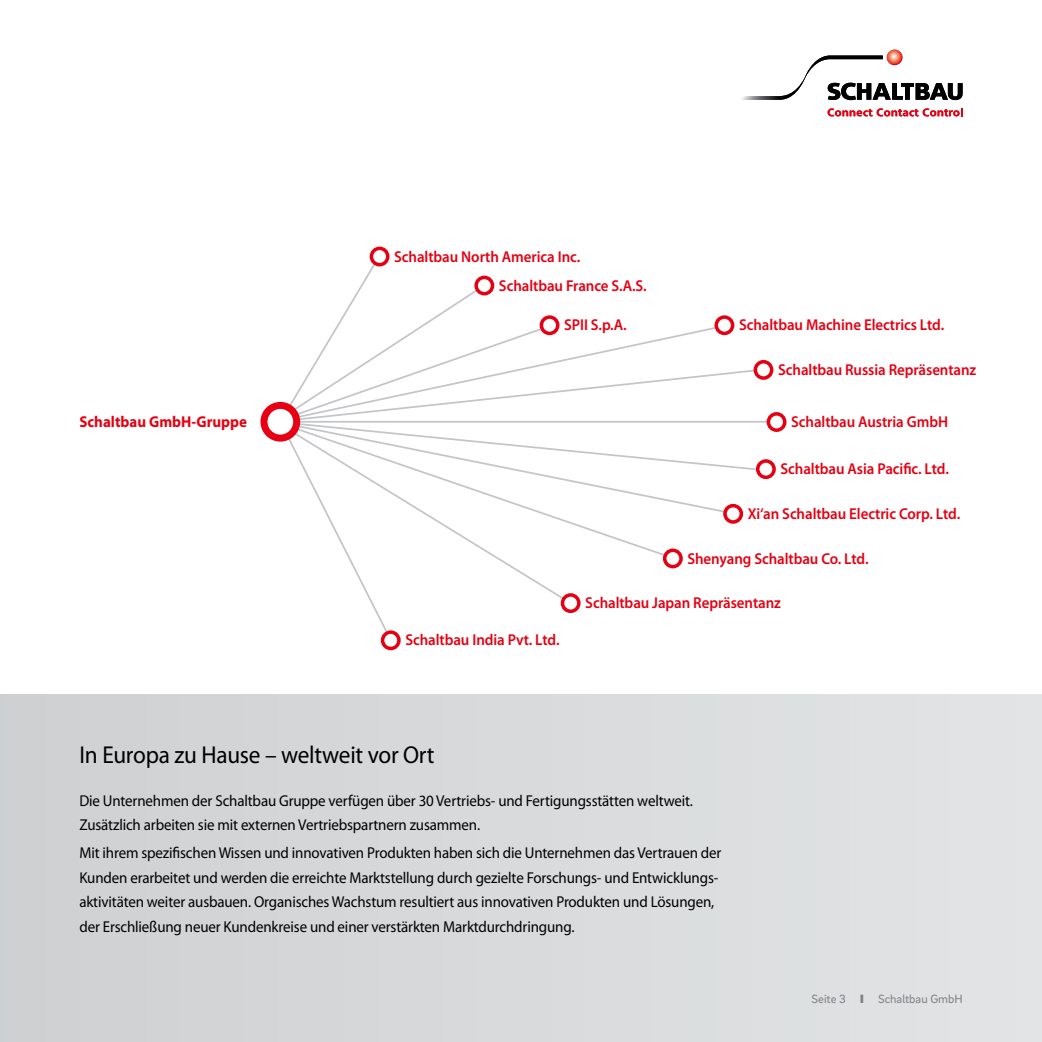
<style>
.page{position:relative;width:1042px;height:1042px;background:#fff}
.page>*{position:absolute;margin:0;border:0;box-sizing:border-box;transform-origin:0 0}
.t1{font:24.5px "Myriad Pro";letter-spacing:-.01em;color:#000;scale:.95 1}
.t2{font:15.75px/24.5px "Myriad Pro";letter-spacing:-.01em;color:#000;scale:.95 1}
.t3{font:600 15.75px "Myriad Pro";letter-spacing:-.005em;color:#e60012;scale:.95 1}
.t4{font:700 15.75px "Myriad Pro";color:#e60012;scale:.95 1}
.t5{font:12.25px "Brix Sans";color:#818084}
</style>
<div class="page">
<svg style="left:887px;top:50px;width:15px;height:15px"></svg>
<svg style="left:741px;top:56px;width:221px;height:44px"></svg>
<svg style="left:827px;top:108px;width:135px;height:8px"></svg>
<div style="left:0;top:694px;width:1042px;height:348px;background:#d8dadc"></div>
<svg style="left:273px;top:254px;width:495px;height:388px"></svg>
<svg style="left:264px;top:405px;width:33px;height:33px"></svg>
<div style="left:260px;top:402px;width:40px;height:39px;border:7px solid #e60012;border-radius:50%"></div>
<div style="left:476px;top:277px;width:16px;height:17px;background:#fff;border-radius:50%"></div>
<div style="left:474px;top:276px;width:20px;height:19px;border:4px solid #e60012;border-radius:50%"></div>
<div style="left:755px;top:362px;width:16px;height:16px;background:#fff;border-radius:50%"></div>
<div style="left:753px;top:360px;width:20px;height:20px;border:4px solid #e60012;border-radius:50%"></div>
<div style="left:665px;top:550px;width:16px;height:16px;background:#fff;border-radius:50%"></div>
<div style="left:663px;top:548px;width:20px;height:20px;border:4px solid #e60012;border-radius:50%"></div>
<div style="left:562px;top:595px;width:17px;height:16px;background:#fff;border-radius:50%"></div>
<div style="left:561px;top:593px;width:19px;height:20px;border:4px solid #e60012;border-radius:50%"></div>
<div style="left:725px;top:506px;width:16px;height:16px;background:#fff;border-radius:50%"></div>
<div style="left:723px;top:504px;width:20px;height:20px;border:4px solid #e60012;border-radius:50%"></div>
<div style="left:766px;top:412px;width:20px;height:20px;border:4px solid #e60012;border-radius:50%"></div>
<div style="left:758px;top:461px;width:16px;height:16px;background:#fff;border-radius:50%"></div>
<div style="left:756px;top:459px;width:20px;height:20px;border:4px solid #e60012;border-radius:50%"></div>
<div style="left:541px;top:317px;width:17px;height:16px;background:#fff;border-radius:50%"></div>
<div style="left:540px;top:315px;width:19px;height:20px;border:4px solid #e60012;border-radius:50%"></div>
<div style="left:382px;top:632px;width:17px;height:16px;background:#fff;border-radius:50%"></div>
<div style="left:381px;top:630px;width:20px;height:20px;border:4px solid #e60012;border-radius:50%"></div>
<div style="left:371px;top:248px;width:17px;height:17px;background:#fff;border-radius:50%"></div>
<div style="left:370px;top:247px;width:19px;height:19px;border:4px solid #e60012;border-radius:50%"></div>
<div style="left:716px;top:317px;width:16px;height:16px;background:#fff;border-radius:50%"></div>
<div style="left:714px;top:315px;width:20px;height:20px;border:4px solid #e60012;border-radius:50%"></div>
<p class="t3" style="left:394px;top:246px;width:197px">Schaltbau North America Inc.</p>
<p class="t4" style="left:79px;top:411px;width:178px">Schaltbau GmbH-Gruppe</p>
<p class="t3" style="left:499px;top:275px;width:157px">Schaltbau France S.A.S.</p>
<p class="t3" style="left:564px;top:315px;width:67px">SPII S.p.A.</p>
<p class="t3" style="left:739px;top:315px;width:218px">Schaltbau Machine Electrics Ltd.</p>
<p class="t3" style="left:778px;top:360px;width:210px">Schaltbau Russia Repräsentanz</p>
<p class="t3" style="left:791px;top:412px;width:167px">Schaltbau Austria GmbH</p>
<p class="t3" style="left:780px;top:459px;width:179px">Schaltbau Asia Pacific. Ltd.</p>
<p class="t3" style="left:748px;top:503px;width:225px">Xi‘an Schaltbau Electric Corp. Ltd.</p>
<p class="t3" style="left:405px;top:630px;width:164px">Schaltbau India Pvt. Ltd.</p>
<p class="t3" style="left:687px;top:548px;width:192px">Shenyang Schaltbau Co. Ltd.</p>
<p class="t3" style="left:585px;top:593px;width:207px">Schaltbau Japan Repräsentanz</p>
<h1 class="t1" style="left:79px;top:739px;width:375px">In Europa zu Hause – weltweit vor Ort</h1>
<p class="t2" style="left:79px;top:788px;width:647px">Die Unternehmen der Schaltbau Gruppe verfügen über 30 Vertriebs- und Fertigungsstätten weltweit.<br>Zusätzlich arbeiten sie mit externen Vertriebspartnern zusammen.</p>
<p class="t2" style="left:79px;top:840px;width:677px">Mit ihrem spezifischen Wissen und innovativen Produkten haben sich die Unternehmen das Vertrauen der Kunden erarbeitet und werden die erreichte Marktstellung durch gezielte Forschungs- und Entwicklungs&shy;aktivitäten weiter ausbauen. Organisches Wachstum resultiert aus innovativen Produkten und Lösungen, der Erschließung neuer Kundenkreise und einer verstärkten Marktdurchdringung.</p>
<p class="t5" style="left:811px;top:990px;width:153px">Seite 3 I Schaltbau GmbH</p>
</div>
